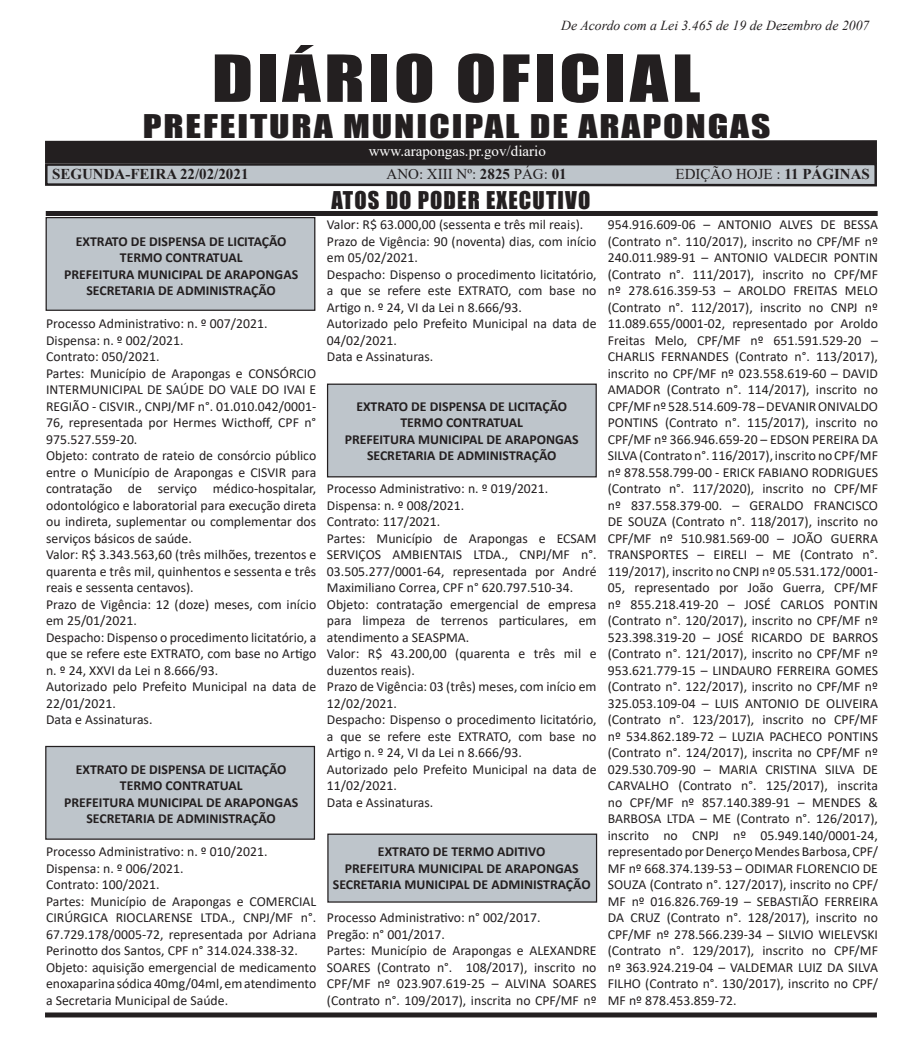
<style>
.page{position:relative;width:922px;height:1063px;background:#fff}
.page>*{position:absolute;margin:0;border:0;box-sizing:border-box;transform-origin:0 0}
.t1{font:60px "Impact";letter-spacing:.05em;color:#231f20;scale:1.25 1}
.t2{font:30px "Impact";letter-spacing:.05em;color:#231f20;scale:1.25 1}
.t3{font:22.5px "Impact";letter-spacing:.05em;color:#231f20}
.t4{font:15px "Times New Roman";color:#231f20}
.t5{font:15px "Times New Roman";color:#fff}
.t6{font:700 15px "Times New Roman";color:#231f20}
.t7{font:13.75px/16.5px "Calibri";color:#231f20;text-align:justify}
.t8{font:700 13.75px "Calibri";color:#231f20}
.t9{font:italic 13.75px "Times New Roman";color:#231f20}
.s1{font-weight:700}
</style>
<div class="page">
<svg style="left:45px;top:140px;width:832px;height:47px;background:#646568"></svg>
<div style="left:45px;top:1012px;width:831px;height:5px;background:#231f20"></div>
<div style="left:46px;top:211px;width:831px;height:5px;background:#231f20"></div>
<div style="left:328px;top:834px;width:268px;height:68px;background:#bec5cb"></div>
<div style="left:327px;top:834px;width:270px;height:69px;border:1px solid #231f20"></div>
<div style="left:46px;top:746px;width:268px;height:93px;background:#bec5cb"></div>
<div style="left:45px;top:746px;width:270px;height:94px;border:1px solid #231f20"></div>
<div style="left:327px;top:384px;width:269px;height:93px;background:#bec5cb"></div>
<div style="left:327px;top:384px;width:269px;height:93px;border:1px solid #231f20"></div>
<div style="left:46px;top:218px;width:269px;height:92px;background:#bec5cb"></div>
<div style="left:46px;top:217px;width:269px;height:94px;border:1px solid #231f20"></div>
<p class="t9" style="left:561px;top:16px;width:310px">De Acordo com a Lei 3.465 de 19 de Dezembro de 2007</p>
<h1 class="t1" style="left:212px;top:32px;width:392px">DIÁRIO OFICIAL</h1>
<h2 class="t2" style="left:143px;top:103px;width:503px">PREFEITURA MUNICIPAL DE ARAPONGAS</h2>
<p class="t5" style="left:369px;top:140px;width:178px">www.arapongas.pr.gov/diario</p>
<h3 class="t3" style="left:331px;top:183px;width:260px">ATOS DO PODER EXECUTIVO</h3>
<p class="t8" style="left:76px;top:232px;width:212px">EXTRATO DE DISPENSA DE LICITAÇÃO</p>
<p class="t8" style="left:120px;top:248px;width:124px">TERMO CONTRATUAL</p>
<p class="t8" style="left:64px;top:265px;width:235px">PREFEITURA MUNICIPAL DE ARAPONGAS</p>
<p class="t8" style="left:86px;top:281px;width:191px">SECRETARIA DE ADMINISTRAÇÃO</p>
<p class="t7" style="left:46px;top:315px;width:223px">Processo Administrativo: n. º 007/2021.</p>
<p class="t7" style="left:46px;top:332px;width:139px">Dispensa: n. º 002/2021.</p>
<p class="t7" style="left:46px;top:348px;width:115px">Contrato: 050/2021.</p>
<p class="t7" style="left:46px;top:365px;width:272px">Partes: Município de Arapongas e CONSÓRCIO INTERMUNICIPAL DE SAÚDE DO VALE DO IVAI E REGIÃO - CISVIR., CNPJ/MF n°. 01.010.042/0001- 76, representada por Hermes Wicthoff, CPF n° 975.527.559-20.</p>
<p class="t7" style="left:46px;top:447px;width:272px">Objeto: contrato de rateio de consórcio público entre o Município de Arapongas e CISVIR para contratação de serviço médico-hospitalar, odontológico e laboratorial para execução direta ou indireta, suplementar ou complementar dos serviços básicos de saúde.</p>
<p class="t7" style="left:46px;top:546px;width:272px">Valor: R$ 3.343.563,60 (três milhões, trezentos e quarenta e três mil, quinhentos e sessenta e três reais e sessenta centavos).</p>
<p class="t7" style="left:46px;top:596px;width:271px">Prazo de Vigência: 12 (doze) meses, com início em 25/01/2021.</p>
<p class="t7" style="left:46px;top:629px;width:271px">Despacho: Dispenso o procedimento licitatório, a que se refere este EXTRATO, com base no Artigo n. º 24, XXVI da Lei n 8.666/93.</p>
<p class="t7" style="left:46px;top:678px;width:272px">Autorizado pelo Prefeito Municipal na data de<br>22/01/2021.</p>
<p class="t7" style="left:46px;top:711px;width:108px">Data e Assinaturas.</p>
<p class="t8" style="left:76px;top:760px;width:212px">EXTRATO DE DISPENSA DE LICITAÇÃO</p>
<p class="t8" style="left:120px;top:776px;width:124px">TERMO CONTRATUAL</p>
<p class="t8" style="left:64px;top:793px;width:235px">PREFEITURA MUNICIPAL DE ARAPONGAS</p>
<p class="t8" style="left:86px;top:809px;width:191px">SECRETARIA DE ADMINISTRAÇÃO</p>
<p class="t7" style="left:46px;top:843px;width:223px">Processo Administrativo: n. º 010/2021.</p>
<p class="t7" style="left:46px;top:860px;width:139px">Dispensa: n. º 006/2021.</p>
<p class="t7" style="left:46px;top:876px;width:115px">Contrato: 100/2021.</p>
<p class="t7" style="left:46px;top:893px;width:271px">Partes: Município de Arapongas e COMERCIAL CIRÚRGICA RIOCLARENSE LTDA., CNPJ/MF n°.<br>67.729.178/0005-72, representada por Adriana Perinotto dos Santos, CPF n° 314.024.338-32.</p>
<p class="t7" style="left:46px;top:959px;width:271px">Objeto: aquisição emergencial de medicamento enoxaparina sódica 40mg/04ml, em atendimento a Secretaria Municipal de Saúde.</p>
<p class="t6" style="left:52px;top:164px;width:198px">SEGUNDA-FEIRA 22/02/2021</p>
<p class="t4" style="left:386px;top:164px;width:182px">ANO: XIII Nº: <span class="s1">2825</span> PÁG: <span class="s1">01</span></p>
<p class="t4" style="left:675px;top:164px;width:196px">EDIÇÃO HOJE : <span class="s1">11 PÁGINAS</span></p>
<p class="t7" style="left:327px;top:216px;width:258px">Valor: R$ 63.000,00 (sessenta e três mil reais).</p>
<p class="t7" style="left:327px;top:233px;width:271px">Prazo de Vigência: 90 (noventa) dias, com início em 05/02/2021.</p>
<p class="t7" style="left:327px;top:266px;width:271px">Despacho: Dispenso o procedimento licitatório, a que se refere este EXTRATO, com base no Artigo n. º 24, VI da Lei n 8.666/93.</p>
<p class="t7" style="left:327px;top:315px;width:271px">Autorizado pelo Prefeito Municipal na data de<br>04/02/2021.</p>
<p class="t7" style="left:327px;top:348px;width:108px">Data e Assinaturas.</p>
<p class="t8" style="left:356px;top:397px;width:212px">EXTRATO DE DISPENSA DE LICITAÇÃO</p>
<p class="t8" style="left:400px;top:413px;width:124px">TERMO CONTRATUAL</p>
<p class="t8" style="left:344px;top:430px;width:235px">PREFEITURA MUNICIPAL DE ARAPONGAS</p>
<p class="t8" style="left:367px;top:446px;width:191px">SECRETARIA DE ADMINISTRAÇÃO</p>
<p class="t7" style="left:327px;top:480px;width:223px">Processo Administrativo: n. º 019/2021.</p>
<p class="t7" style="left:327px;top:497px;width:139px">Dispensa: n. º 008/2021.</p>
<p class="t7" style="left:327px;top:513px;width:115px">Contrato: 117/2021.</p>
<p class="t7" style="left:327px;top:530px;width:271px">Partes: Município de Arapongas e ECSAM SERVIÇOS AMBIENTAIS LTDA., CNPJ/MF n°.<br>03.505.277/0001-64, representada por André Maximiliano Correa, CPF n° 620.797.510-34.</p>
<p class="t7" style="left:327px;top:596px;width:271px">Objeto: contratação emergencial de empresa para limpeza de terrenos particulares, em atendimento a SEASPMA.</p>
<p class="t7" style="left:327px;top:645px;width:271px">Valor: R$ 43.200,00 (quarenta e três mil e duzentos reais).</p>
<p class="t7" style="left:327px;top:678px;width:271px">Prazo de Vigência: 03 (três) meses, com início em<br>12/02/2021.</p>
<p class="t7" style="left:327px;top:711px;width:271px">Despacho: Dispenso o procedimento licitatório, a que se refere este EXTRATO, com base no Artigo n. º 24, VI da Lei n 8.666/93.</p>
<p class="t7" style="left:327px;top:761px;width:271px">Autorizado pelo Prefeito Municipal na data de<br>11/02/2021.</p>
<p class="t7" style="left:327px;top:794px;width:108px">Data e Assinaturas.</p>
<p class="t7" style="left:607px;top:216px;width:272px">954.916.609-06 – ANTONIO ALVES DE BESSA (Contrato n°. 110/2017), inscrito no CPF/MF nº 240.011.989-91 – ANTONIO VALDECIR PONTIN (Contrato n°. 111/2017), inscrito no CPF/MF nº 278.616.359-53 – AROLDO FREITAS MELO (Contrato n°. 112/2017), inscrito no CNPJ nº 11.089.655/0001-02, representado por Aroldo Freitas Melo, CPF/MF nº 651.591.529-20 – CHARLIS FERNANDES (Contrato n°. 113/2017), inscrito no CPF/MF nº 023.558.619-60 – DAVID AMADOR (Contrato n°. 114/2017), inscrito no CPF/MF nº 528.514.609-78 – DEVANIR ONIVALDO PONTINS (Contrato n°. 115/2017), inscrito no CPF/MF nº 366.946.659-20 – EDSON PEREIRA DA SILVA (Contrato n°. 116/2017), inscrito no CPF/MF nº 878.558.799-00 - ERICK FABIANO RODRIGUES (Contrato n°. 117/2020), inscrito no CPF/MF nº 837.558.379-00. – GERALDO FRANCISCO DE SOUZA (Contrato n°. 118/2017), inscrito no CPF/MF nº 510.981.569-00 – JOÃO GUERRA TRANSPORTES – EIRELI – ME (Contrato n°.<br>119/2017), inscrito no CNPJ nº 05.531.172/0001- 05, representado por João Guerra, CPF/MF nº 855.218.419-20 – JOSÉ CARLOS PONTIN (Contrato n°. 120/2017), inscrito no CPF/MF nº 523.398.319-20 – JOSÉ RICARDO DE BARROS (Contrato n°. 121/2017), inscrito no CPF/MF nº 953.621.779-15 – LINDAURO FERREIRA GOMES (Contrato n°. 122/2017), inscrito no CPF/MF nº 325.053.109-04 – LUIS ANTONIO DE OLIVEIRA (Contrato n°. 123/2017), inscrito no CPF/MF nº 534.862.189-72 – LUZIA PACHECO PONTINS (Contrato n°. 124/2017), inscrita no CPF/MF nº 029.530.709-90 – MARIA CRISTINA SILVA DE CARVALHO (Contrato n°. 125/2017), inscrita no CPF/MF nº 857.140.389-91 – MENDES &amp; BARBOSA LTDA – ME (Contrato n°. 126/2017), inscrito no CNPJ nº 05.949.140/0001-24, representado por Denerço Mendes Barbosa, CPF/ MF nº 668.374.139-53 – ODIMAR FLORENCIO DE SOUZA (Contrato n°. 127/2017), inscrito no CPF/ MF nº 016.826.769-19 – SEBASTIÃO FERREIRA DA CRUZ (Contrato n°. 128/2017), inscrito no CPF/MF nº 278.566.239-34 – SILVIO WIELEVSKI (Contrato n°. 129/2017), inscrito no CPF/MF nº 363.924.219-04 – VALDEMAR LUIZ DA SILVA FILHO (Contrato n°. 130/2017), inscrito no CPF/ MF nº 878.453.859-72.</p>
<p class="t8" style="left:378px;top:842px;width:169px">EXTRATO DE TERMO ADITIVO</p>
<p class="t8" style="left:344px;top:859px;width:235px">PREFEITURA MUNICIPAL DE ARAPONGAS</p>
<p class="t8" style="left:333px;top:875px;width:259px">SECRETARIA MUNICIPAL DE ADMINISTRAÇÃO</p>
<p class="t7" style="left:327px;top:909px;width:215px">Processo Administrativo: n° 002/2017.</p>
<p class="t7" style="left:327px;top:926px;width:119px">Pregão: n° 001/2017.</p>
<p class="t7" style="left:327px;top:942px;width:271px">Partes: Município de Arapongas e ALEXANDRE SOARES (Contrato n°. 108/2017), inscrito no CPF/MF nº 023.907.619-25 – ALVINA SOARES (Contrato n°. 109/2017), inscrita no CPF/MF nº</p>
</div>
